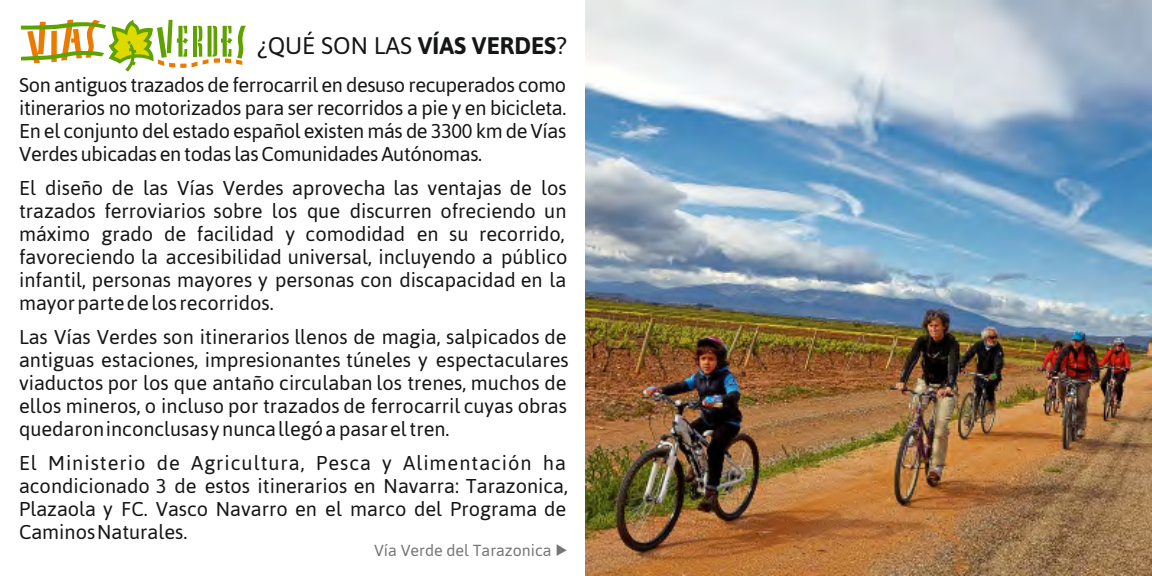
<style>
.page{position:relative;width:1152px;height:576px;background:#fff}
.page>*{position:absolute;margin:0;border:0;box-sizing:border-box;transform-origin:0 0}
.t1{font:24px "Asap";color:#151616}
.t2{font:20px/22.8px "Asap";color:#151616;text-align:justify}
.t3{font:16px "Asap";color:#757675}
.s1{font-weight:700}
</style>
<div class="page">
<svg style="left:21px;top:19px;width:225px;height:53px"></svg>
<svg style="left:557px;top:544px;width:10px;height:12px"></svg>
<img style="left:586px;top:0;width:566px;height:576px">
<p class="t1" style="left:257px;top:31px;width:311px">¿QUÉ SON LAS <span class="s1">VÍAS VERDES</span>?</p>
<p class="t2" style="left:19px;top:73px;width:549px">Son antiguos trazados de ferrocarril en desuso recuperados como itinerarios no motorizados para ser recorridos a pie y en bicicleta.<br>En el conjunto del estado español existen más de 3300 km de Vías Verdes ubicadas en todas las Comunidades Autónomas.</p>
<p class="t2" style="left:19px;top:176px;width:550px;text-align:left">El diseño de las Vías Verdes aprovecha las ventajas de los trazados ferroviarios sobre los que discurren ofreciendo un máximo grado de facilidad y comodidad en su recorrido, favoreciendo la accesibilidad universal, incluyendo a público infantil, personas mayores y personas con discapacidad en la mayor parte de los recorridos.</p>
<p class="t2" style="left:19px;top:325px;width:551px">Las Vías Verdes son itinerarios llenos de magia, salpicados de antiguas estaciones, impresionantes túneles y espectaculares viaductos por los que antaño circulaban los trenes, muchos de ellos mineros, o incluso por trazados de ferrocarril cuyas obras quedaron inconclusas y nunca llegó a pasar el tren.</p>
<p class="t2" style="left:19px;top:451px;width:551px">El Ministerio de Agricultura, Pesca y Alimentación ha acondicionado 3 de estos itinerarios en Navarra: Tarazonica, Plazaola y FC. Vasco Navarro en el marco del Programa de Caminos Naturales.</p>
<p class="t3" style="left:374px;top:541px;width:179px">Vía Verde del Tarazonica</p>
</div>
